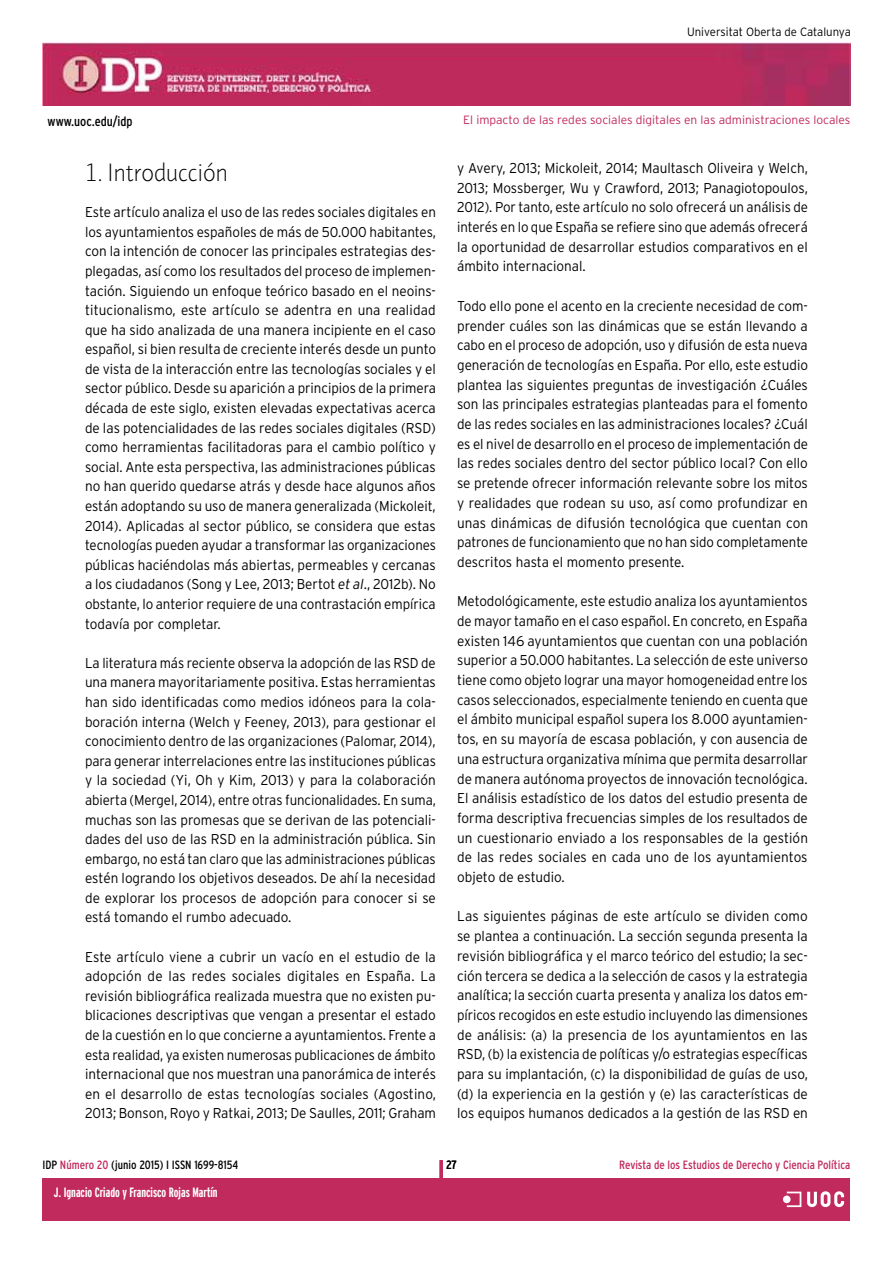
<style>
.page{position:relative;width:893px;height:1263px;background:#fff}
.page>*{position:absolute;margin:0;border:0;box-sizing:border-box;transform-origin:0 0}
.t1{font:300 24px "Pragma ND";color:#000;scale:.95 1}
.t2{font:300 14.25px/19.6px "Interstate";color:#000;text-align:justify;scale:.94 1}
.t3{font:300 14.25px/19.6px "Interstate";color:#000;text-align:justify;scale:.95 1}
.t4{font:700 extra-condensed 13.5px "Interstate";color:#fff}
.t5{font:condensed 13.5px "Interstate";color:#000}
.t6{font:300 12px "Interstate";color:#c12a5d}
.t7{font:condensed 12px "Interstate";color:#c12a5d}
.t8{font:condensed 12px "Interstate";color:#000}
.t9{font:300 12px "Interstate";color:#000;scale:.95 1}
.t10{font:700 extra-condensed 12px "Interstate";color:#fff}
.s1{font-style:italic}
.s2{color:#c12a5d}
</style>
<div class="page">
<img style="left:43px;top:43px;width:807px;height:63px">
<div style="left:43px;top:1178px;width:807px;height:42px;background:#c12a5d"></div>
<div style="left:783px;top:1195px;width:8px;height:8px;background:#fff;border-radius:50%"></div>
<svg style="left:787px;top:1191px;width:57px;height:17px"></svg>
<hr style="left:440px;top:1160px;width:3px;height:44px;background:#c12a5d">
<p class="t9" style="left:687px;top:25px;width:174px">Universitat Oberta de Catalunya</p>
<p class="t5" style="left:48px;top:113px;width:87px">www.uoc.edu/idp</p>
<h1 class="t1" style="left:85px;top:157px;width:152px">1. Introducción</h1>
<p class="t2" style="left:85px;top:202px;width:375px">Este artículo analiza el uso de las redes sociales digitales en los ayuntamientos españoles de más de 50.000 habitantes, con la intención de conocer las principales estrategias des&shy;plegadas, así como los resultados del proceso de implemen&shy;tación. Siguiendo un enfoque teórico basado en el neoins&shy;titucionalismo, este artículo se adentra en una realidad que ha sido analizada de una manera incipiente en el caso español, si bien resulta de creciente interés desde un punto de vista de la interacción entre las tecnologías sociales y el sector público. Desde su aparición a principios de la primera década de este siglo, existen elevadas expectativas acerca de las potencialidades de las redes sociales digitales (RSD) como herramientas facilitadoras para el cambio político y social. Ante esta perspectiva, las administraciones públicas no han querido quedarse atrás y desde hace algunos años están adoptando su uso de manera generalizada (Mickoleit, 2014). Aplicadas al sector público, se considera que estas tecnologías pueden ayudar a transformar las organizaciones públicas haciéndolas más abiertas, permeables y cercanas a los ciudadanos (Song y Lee, 2013; Bertot <span class="s1">et al</span>., 2012b). No obstante, lo anterior requiere de una contrastación empírica todavía por completar.</p>
<p class="t2" style="left:85px;top:653px;width:375px">La literatura más reciente observa la adopción de las RSD de una manera mayoritariamente positiva. Estas herramientas han sido identificadas como medios idóneos para la cola&shy;boración interna (Welch y Feeney, 2013), para gestionar el conocimiento dentro de las organizaciones (Palomar, 2014), para generar interrelaciones entre las instituciones públicas y la sociedad (Yi, Oh y Kim, 2013) y para la colaboración abierta (Mergel, 2014), entre otras funcionalidades. En suma, muchas son las promesas que se derivan de las potenciali&shy;dades del uso de las RSD en la administración pública. Sin embargo, no está tan claro que las administraciones públicas estén logrando los objetivos deseados. De ahí la necesidad de explorar los procesos de adopción para conocer si se está tomando el rumbo adecuado.</p>
<p class="t3" style="left:85px;top:947px;width:371px">Este artículo viene a cubrir un vacío en el estudio de la adopción de las redes sociales digitales en España. La revisión bibliográfica realizada muestra que no existen pu&shy;blicaciones descriptivas que vengan a presentar el estado de la cuestión en lo que concierne a ayuntamientos. Frente a esta realidad, ya existen numerosas publicaciones de ámbito internacional que nos muestran una panorámica de interés en el desarrollo de estas tecnologías sociales (Agostino, 2013; Bonson, Royo y Ratkai, 2013; De Saulles, 2011; Graham</p>
<p class="t6" style="left:463px;top:113px;width:389px">El impacto de las redes sociales digitales en las administraciones locales</p>
<p class="t3" style="left:457px;top:158px;width:371px">y Avery, 2013; Mickoleit, 2014; Maultasch Oliveira y Welch, 2013; Mossberger, Wu y Crawford, 2013; Panagiotopoulos, 2012). Por tanto, este artículo no solo ofrecerá un análisis de interés en lo que España se refiere sino que además ofrecerá la oportunidad de desarrollar estudios comparativos en el ámbito internacional.</p>
<p class="t3" style="left:457px;top:296px;width:371px">Todo ello pone el acento en la creciente necesidad de com&shy;prender cuáles son las dinámicas que se están llevando a cabo en el proceso de adopción, uso y difusión de esta nueva generación de tecnologías en España. Por ello, este estudio plantea las siguientes preguntas de investigación ¿Cuáles son las principales estrategias planteadas para el fomento de las redes sociales en las administraciones locales? ¿Cuál es el nivel de desarrollo en el proceso de implementación de las redes sociales dentro del sector público local? Con ello se pretende ofrecer información relevante sobre los mitos y realidades que rodean su uso, así como profundizar en unas dinámicas de difusión tecnológica que cuentan con patrones de funcionamiento que no han sido completamente descritos hasta el momento presente.</p>
<p class="t2" style="left:457px;top:591px;width:375px">Metodológicamente, este estudio analiza los ayuntamientos de mayor tamaño en el caso español. En concreto, en España existen 146 ayuntamientos que cuentan con una población superior a 50.000 habitantes. La selección de este universo tiene como objeto lograr una mayor homogeneidad entre los casos seleccionados, especialmente teniendo en cuenta que el ámbito municipal español supera los 8.000 ayuntamien&shy;tos, en su mayoría de escasa población, y con ausencia de una estructura organizativa mínima que permita desarrollar de manera autónoma proyectos de innovación tecnológica.<br>El análisis estadístico de los datos del estudio presenta de forma descriptiva frecuencias simples de los resultados de un cuestionario enviado a los responsables de la gestión de las redes sociales en cada uno de los ayuntamientos objeto de estudio.</p>
<p class="t3" style="left:457px;top:906px;width:371px">Las siguientes páginas de este artículo se dividen como se plantea a continuación. La sección segunda presenta la revisión bibliográfica y el marco teórico del estudio; la sec&shy;ción tercera se dedica a la selección de casos y la estrategia analítica; la sección cuarta presenta y analiza los datos em&shy;píricos recogidos en este estudio incluyendo las dimensiones de análisis: (a) la presencia de los ayuntamientos en las RSD, (b) la existencia de políticas y/o estrategias específicas para su implantación, (c) la disponibilidad de guías de uso, (d) la experiencia en la gestión y (e) las características de los equipos humanos dedicados a la gestión de las RSD en</p>
<p class="t8" style="left:446px;top:1158px;width:12px">27</p>
<p class="t8" style="left:43px;top:1158px;width:197px">IDP <span class="s2">Número 20</span> (junio 2015) I ISSN 1699-8154</p>
<p class="t7" style="left:619px;top:1158px;width:233px">Revista de los Estudios de Derecho y Ciencia Política</p>
<p class="t4" style="left:59px;top:1185px;width:62px">ose R. Agustina</p>
<p class="t4" style="left:54px;top:1185px;width:165px">J. Ignacio Criado y Francisco Rojas Martín</p>
<p class="t10" style="left:54px;top:1185px;width:31px">Eloi Puig</p>
<p class="t10" style="left:59px;top:1185px;width:31px">Eloi Puig</p>
</div>
